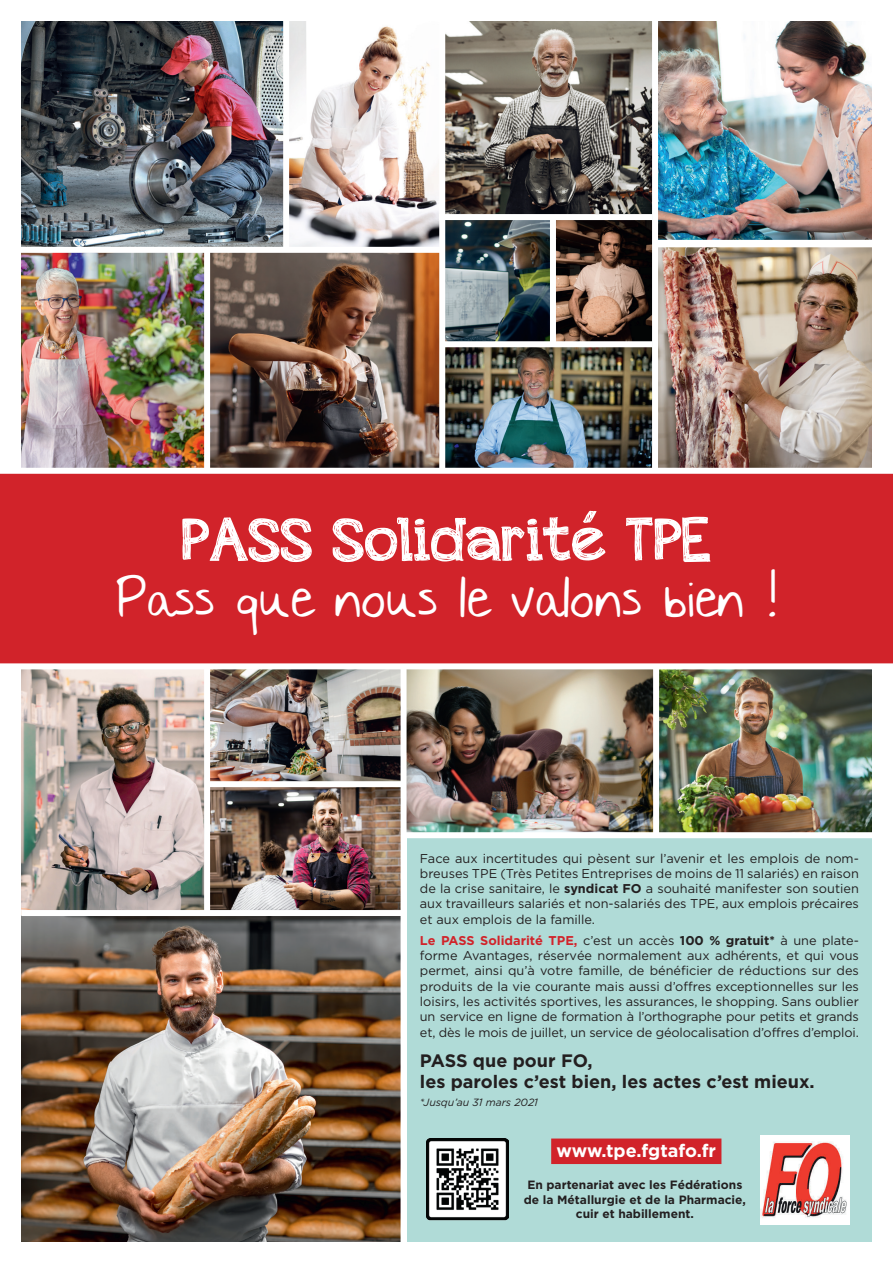
<style>
.page{position:relative;width:893px;height:1263px;background:#fff}
.page>*{position:absolute;margin:0;border:0;box-sizing:border-box;transform-origin:0 0}
.t1{font:60px "appleberry";color:#fff}
.t2{font:43.5px "Nothing You Could Say";color:#fff}
.t3{font:700 18px/21.6px "Gotham";color:#231f20}
.t4{font:700 18px "Gotham";color:#fff}
.t5{font:12.75px/15.3px "Gotham";letter-spacing:-.01em;color:#231f20;text-align:justify}
.t6{font:700 12px/14.4px "Gotham";color:#231f20;text-align:center}
.t7{font:italic 10.5px "Gotham";color:#231f20}
.s1{font-weight:700}
.s2{font-weight:700;color:#d1232a}
</style>
<div class="page">
<div style="left:407px;top:835px;width:465px;height:407px;background:#b0dbd7"></div>
<div style="left:0;top:469px;width:893px;height:200px;background:#d1232a"></div>
<img style="left:445px;top:21px;width:207px;height:193px">
<img style="left:658px;top:21px;width:214px;height:447px">
<img style="left:21px;top:21px;width:418px;height:226px">
<img style="left:21px;top:916px;width:380px;height:326px">
<img style="left:21px;top:669px;width:183px;height:241px">
<img style="left:445px;top:220px;width:105px;height:121px">
<img style="left:556px;top:220px;width:96px;height:121px">
<img style="left:659px;top:669px;width:213px;height:163px">
<img style="left:445px;top:347px;width:207px;height:121px">
<img style="left:210px;top:787px;width:191px;height:123px">
<img style="left:210px;top:669px;width:191px;height:112px">
<img style="left:210px;top:253px;width:229px;height:215px">
<img style="left:407px;top:669px;width:246px;height:163px">
<img style="left:21px;top:253px;width:183px;height:215px">
<img style="left:760px;top:1135px;width:89px;height:90px">
<img style="left:427px;top:1138px;width:81px;height:82px">
<div style="left:551px;top:1138px;width:170px;height:26px;background:#d1232a"></div>
<div style="left:283px;top:0;width:6px;height:248px;background:#fff"></div>
<div style="left:402px;top:832px;width:482px;height:6px;background:#fff"></div>
<div style="left:654px;top:240px;width:239px;height:6px;background:#fff"></div>
<div style="left:654px;top:241px;width:239px;height:6px;background:#fff"></div>
<div style="left:0;top:468px;width:893px;height:6px;background:#fff"></div>
<div style="left:0;top:663px;width:893px;height:6px;background:#fff"></div>
<h1 class="t1" style="left:182px;top:497px;width:531px">PASS Solidarité TPE</h1>
<h2 class="t2" style="left:116px;top:577px;width:663px">Pass que nous le valons bien !</h2>
<p class="t5" style="left:420px;top:850px;width:441px">Face aux incertitudes qui pèsent sur l’avenir et les emplois de nom&shy;breuses TPE (Très Petites Entreprises de moins de 11 salariés) en raison de la crise sanitaire, le <span class="s1">syndicat FO</span> a souhaité manifester son soutien aux travailleurs salariés et non-salariés des TPE, aux emplois précaires et aux emplois de la famille.</p>
<p class="t5" style="left:420px;top:932px;width:441px"><span class="s2">Le PASS Solidarité TPE,</span> c’est un accès <span class="s1">100 % gratuit*</span> à une plate&shy;forme Avantages, réservée normalement aux adhérents, et qui vous permet, ainsi qu’à votre famille, de bénéficier de réductions sur des produits de la vie courante mais aussi d’offres exceptionnelles sur les loisirs, les activités sportives, les assurances, le shopping. Sans oublier un service en ligne de formation à l’orthographe pour petits et grands et, dès le mois de juillet, un service de géolocalisation d’offres d’emploi.</p>
<h3 class="t3" style="left:420px;top:1049px;width:396px">PASS que pour FO,<br>les paroles c’est bien, les actes c’est mieux.</h3>
<p class="t7" style="left:420px;top:1097px;width:120px">*Jusqu’au 31 mars 2021</p>
<h3 class="t4" style="left:557px;top:1140px;width:161px">www.tpe.fgtafo.fr</h3>
<p class="t6" style="left:524px;top:1177px;width:224px">En partenariat avec les Fédérations de la Métallurgie et de la Pharmacie, cuir et habillement.</p>
</div>
